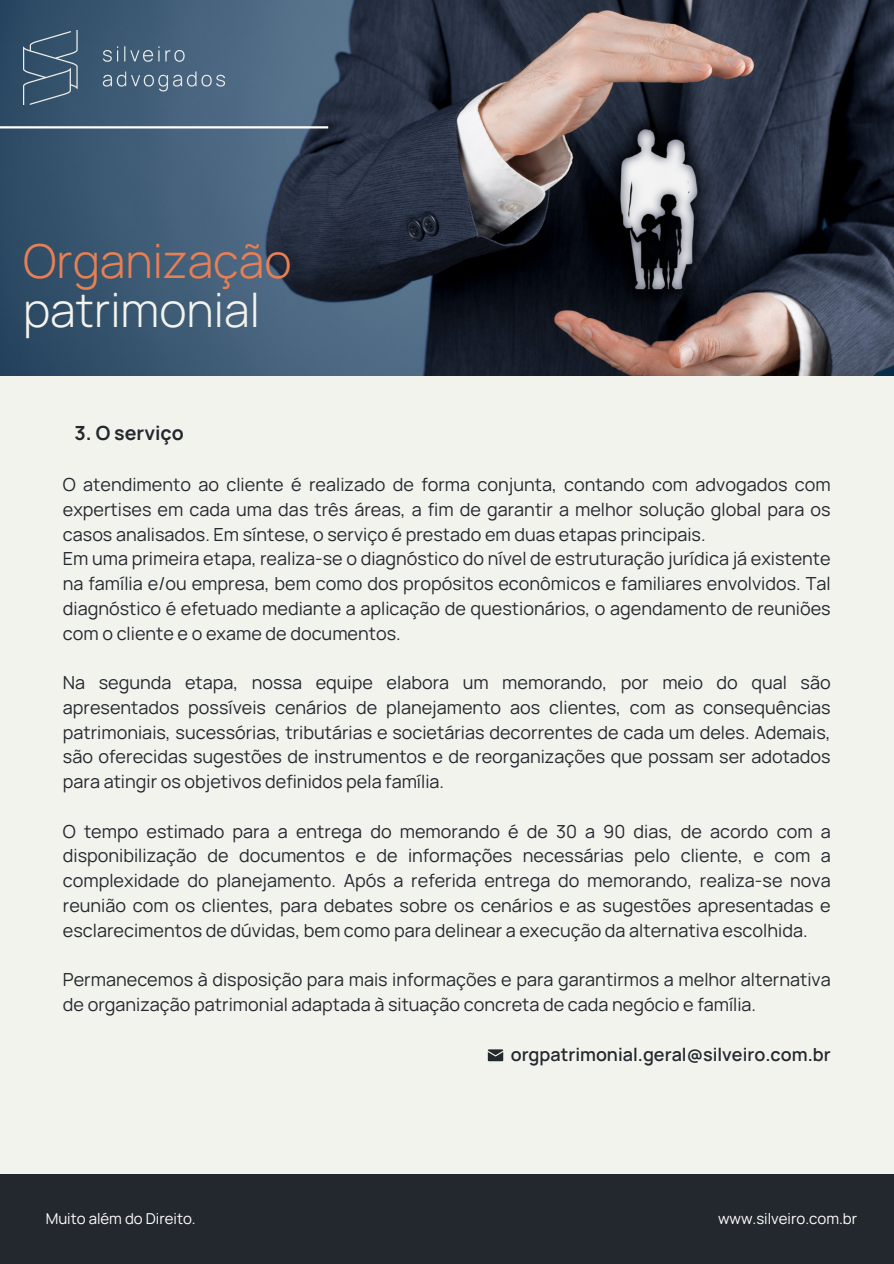
<style>
.page{position:relative;width:894px;height:1264px;background:#fff}
.page>*{position:absolute;margin:0;border:0;box-sizing:border-box;transform-origin:0 0}
.t1{font:300 46.65px/48.3px "Manrope";color:#e88053}
.t2{font:700 19.5px "Manrope";color:#23282e}
.t3{font:18px/24.8px "Manrope";color:#23282e}
.t4{font:600 18px "Manrope";color:#23282e}
.t5{font:15px "Manrope";color:#fff}
.s1{color:#f3f3ee}
</style>
<div class="page">
<div style="left:0;top:0;width:893px;height:1263px;background:#f3f3ee"></div>
<div style="left:0;top:1174px;width:893px;height:89px;background:#23282e"></div>
<svg style="left:487px;top:1049px;width:16px;height:12px"></svg>
<img style="left:0;top:0;width:893px;height:376px">
<hr style="left:0;top:126px;width:328px;height:2px;background:#fff">
<img style="left:23px;top:30px;width:201px;height:75px">
<p class="t1" style="left:23px;top:237px;width:270px">Organização <span class="s1">patrimonial</span></p>
<p class="t2" style="left:75px;top:420px;width:111px">3. O serviço</p>
<p class="t3" style="left:63px;top:472px;width:769px">O atendimento ao cliente é realizado de forma conjunta, contando com advogados com expertises em cada uma das três áreas, a fim de garantir a melhor solução global para os casos analisados. Em síntese, o serviço é prestado em duas etapas principais.<br>Em uma primeira etapa, realiza-se o diagnóstico do nível de estruturação jurídica já existente na família e/ou empresa, bem como dos propósitos econômicos e familiares envolvidos. Tal diagnóstico é efetuado mediante a aplicação de questionários, o agendamento de reuniões com o cliente e o exame de documentos.</p>
<h1 class="t3" style="left:63px;top:670px;width:769px;text-align:justify">Na segunda etapa, nossa equipe elabora um memorando, por meio do qual são apresentados possíveis cenários de planejamento aos clientes, com as consequências patrimoniais, sucessórias, tributárias e societárias decorrentes de cada um deles. Ademais, são oferecidas sugestões de instrumentos e de reorganizações que possam ser adotados para atingir os objetivos definidos pela família.</h1>
<h2 class="t3" style="left:63px;top:818px;width:769px;text-align:justify">O tempo estimado para a entrega do memorando é de 30 a 90 dias, de acordo com a disponibilização de documentos e de informações necessárias pelo cliente, e com a complexidade do planejamento. Após a referida entrega do memorando, realiza-se nova reunião com os clientes, para debates sobre os cenários e as sugestões apresentadas e esclarecimentos de dúvidas, bem como para delinear a execução da alternativa escolhida.</h2>
<h3 class="t3" style="left:63px;top:967px;width:769px">Permanecemos à disposição para mais informações e para garantirmos a melhor alternativa de organização patrimonial adaptada à situação concreta de cada negócio e família.</h3>
<h3 class="t4" style="left:510px;top:1042px;width:321px">orgpatrimonial.geral@silveiro.com.br</h3>
<h3 class="t5" style="left:46px;top:1208px;width:151px">Muito além do Direito.</h3>
<h3 class="t5" style="left:717px;top:1208px;width:141px">www.silveiro.com.br</h3>
</div>
